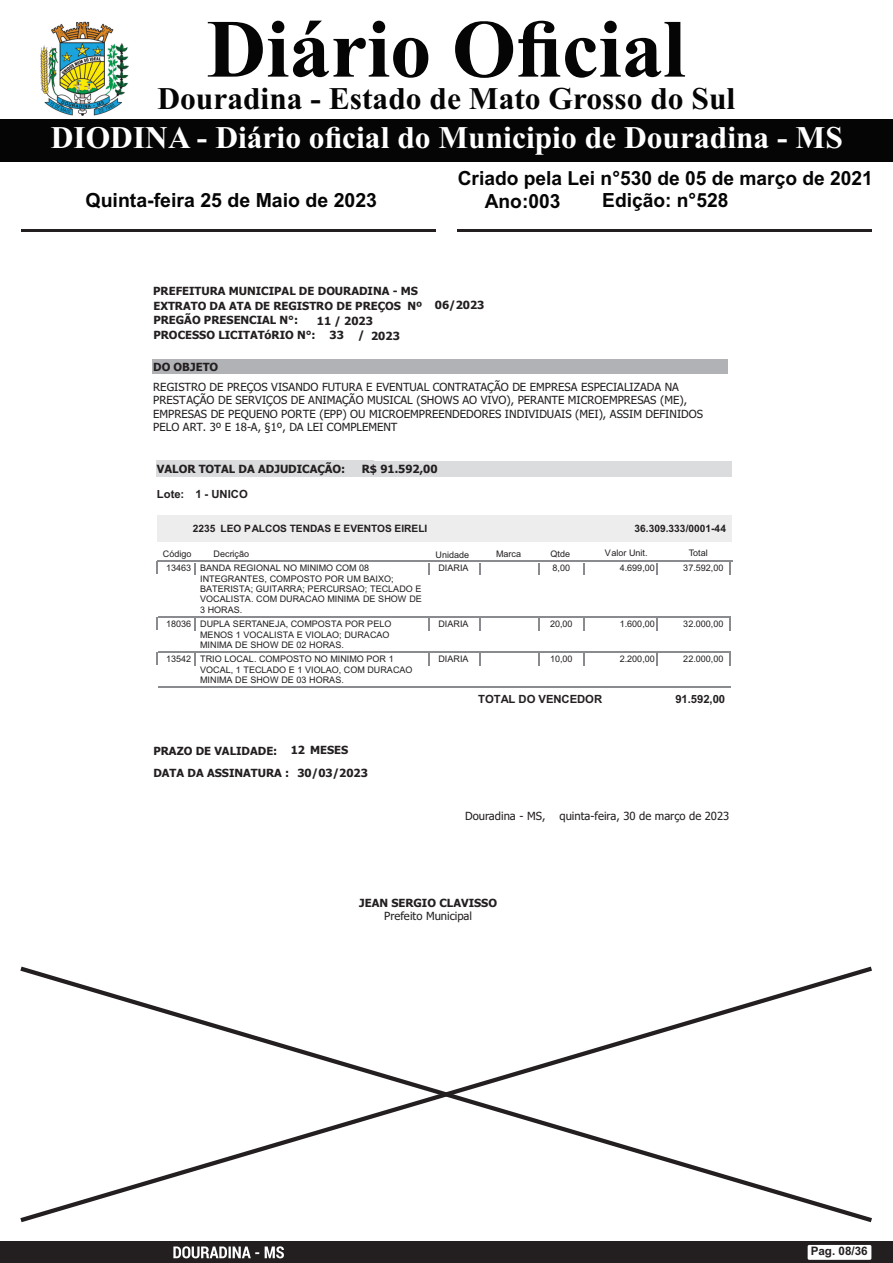
<style>
.page{position:relative;width:893px;height:1263px;background:#fff}
.page>*{position:absolute;margin:0;border:0;box-sizing:border-box;transform-origin:0 0}
.t1{font:700 82.5px "Times New Roman";color:#040504}
.t2{font:700 31.5px "Times New Roman";color:#fff}
.t3{font:700 31.5px "Times New Roman";color:#040504}
.t4{font:700 19.5px "Arial";color:#040504}
.t5{font:700 11.7px "Arial";color:#231f20}
.t6{font:11.25px/13.5px "Tahoma";color:#231f20}
.t7{font:700 11.25px/15px "Tahoma";color:#231f20}
.t8{font:700 11.25px "Arial";color:#231f20}
.t9{font:700 10.2px "Arial";color:#231f20}
.t10{font:9px/10.4px "Arial";color:#231f20}
</style>
<div class="page">
<div style="left:152px;top:359px;width:576px;height:14px;background:#b1b2b6"></div>
<div style="left:156px;top:461px;width:218px;height:16px;background:#dbdcde"></div>
<div style="left:361px;top:461px;width:371px;height:16px;background:#dbdcde"></div>
<div style="left:157px;top:514px;width:576px;height:28px;background:#ededee"></div>
<hr style="left:157px;top:514px;width:576px;height:1px;background:#fff">
<hr style="left:157px;top:560px;width:575px;height:1px;background:#898b8e">
<hr style="left:158px;top:616px;width:573px;height:1px;background:#898b8e">
<svg style="left:156px;top:562px;width:2px;height:12px"></svg>
<svg style="left:194px;top:563px;width:2px;height:11px"></svg>
<svg style="left:730px;top:562px;width:1px;height:12px"></svg>
<hr style="left:158px;top:651px;width:573px;height:1px;background:#898b8e">
<svg style="left:156px;top:618px;width:2px;height:12px"></svg>
<svg style="left:194px;top:618px;width:2px;height:13px"></svg>
<svg style="left:428px;top:618px;width:1px;height:13px"></svg>
<svg style="left:479px;top:618px;width:1px;height:13px"></svg>
<svg style="left:538px;top:618px;width:1px;height:13px"></svg>
<svg style="left:730px;top:618px;width:1px;height:13px"></svg>
<svg style="left:584px;top:618px;width:1px;height:13px"></svg>
<svg style="left:657px;top:618px;width:1px;height:13px"></svg>
<hr style="left:158px;top:687px;width:573px;height:1px;background:#898b8e">
<svg style="left:156px;top:653px;width:2px;height:12px"></svg>
<svg style="left:194px;top:654px;width:2px;height:12px"></svg>
<svg style="left:428px;top:654px;width:1px;height:12px"></svg>
<svg style="left:479px;top:654px;width:1px;height:12px"></svg>
<svg style="left:538px;top:654px;width:1px;height:12px"></svg>
<svg style="left:730px;top:653px;width:1px;height:13px"></svg>
<svg style="left:584px;top:654px;width:1px;height:12px"></svg>
<svg style="left:657px;top:654px;width:1px;height:12px"></svg>
<div style="left:0;top:119px;width:893px;height:42px;background:#040504"></div>
<img style="left:40px;top:21px;width:89px;height:95px">
<div style="left:0;top:1242px;width:893px;height:21px;background:#231f20"></div>
<div style="left:808px;top:1245px;width:63px;height:15px;background:#fff;border-radius:2px"></div>
<svg style="left:173px;top:1246px;width:111px;height:12px"></svg>
<hr style="left:21px;top:229px;width:415px;height:3px;background:#231f20">
<hr style="left:457px;top:229px;width:414px;height:3px;background:#231f20">
<svg style="left:20px;top:966px;width:852px;height:257px"></svg>
<h1 class="t1" style="left:207px;top:21px;width:480px">Diário Oficial</h1>
<h2 class="t3" style="left:157px;top:88px;width:579px">Douradina - Estado de Mato Grosso do Sul</h2>
<h2 class="t2" style="left:51px;top:126px;width:793px">DIODINA - Diário oficial do Municipio de Douradina - MS</h2>
<h3 class="t4" style="left:458px;top:171px;width:417px">Criado pela Lei n°530 de 05 de março de 2021</h3>
<h3 class="t4" style="left:86px;top:193px;width:293px">Quinta-feira 25 de Maio de 2023</h3>
<h3 class="t4" style="left:602px;top:192px;width:128px">Edição: n°528</h3>
<h3 class="t4" style="left:485px;top:194px;width:77px">Ano:003</h3>
<p class="t7" style="left:153px;top:284px;width:266px">PREFEITURA MUNICIPAL DE DOURADINA - MS</p>
<p class="t7" style="left:317px;top:299px;width:107px;text-indent:-164px">EXTRATO DA ATA DE REGISTRO DE PREÇOS Nº<br>11 / 2023</p>
<p class="t7" style="left:153px;top:314px;width:146px">PREGÃO PRESENCIAL N°:</p>
<p class="t7" style="left:153px;top:328px;width:164px">PROCESSO LICITATóRIO N°:</p>
<p class="t7" style="left:330px;top:328px;width:16px">33</p>
<p class="t7" style="left:358px;top:329px;width:43px">/ 2023</p>
<p class="t7" style="left:435px;top:299px;width:51px">06/2023</p>
<p class="t7" style="left:153px;top:361px;width:67px">DO OBJETO</p>
<p class="t6" style="left:153px;top:381px;width:551px">REGISTRO DE PREÇOS VISANDO FUTURA E EVENTUAL CONTRATAÇÃO DE EMPRESA ESPECIALIZADA NA PRESTAÇÃO DE SERVIÇOS DE ANIMAÇÃO MUSICAL (SHOWS AO VIVO), PERANTE MICROEMPRESAS (ME), EMPRESAS DE PEQUENO PORTE (EPP) OU MICROEMPREENDEDORES INDIVIDUAIS (MEI), ASSIM DEFINIDOS PELO ART. 3º E 18-A, §1º, DA LEI COMPLEMENT</p>
<p class="t7" style="left:157px;top:462px;width:190px">VALOR TOTAL DA ADJUDICAÇÃO:</p>
<p class="t7" style="left:362px;top:462px;width:77px">R$ 91.592,00</p>
<p class="t8" style="left:157px;top:490px;width:92px">Lote: 1 - UNICO</p>
<p class="t9" style="left:193px;top:524px;width:24px">2235</p>
<p class="t9" style="left:634px;top:524px;width:93px">36.309.333/0001-44</p>
<p class="t10" style="left:163px;top:549px;width:30px">Código</p>
<p class="t10" style="left:214px;top:549px;width:37px">Decrição</p>
<p class="t10" style="left:436px;top:550px;width:35px">Unidade</p>
<p class="t10" style="left:496px;top:549px;width:26px">Marca</p>
<p class="t10" style="left:550px;top:550px;width:21px">Qtde</p>
<p class="t10" style="left:605px;top:548px;width:44px">Valor Unit.</p>
<p class="t10" style="left:689px;top:548px;width:21px">Total</p>
<p class="t9" style="left:220px;top:524px;width:208px">LEO PALCOS TENDAS E EVENTOS EIRELI</p>
<p class="t10" style="left:200px;top:564px;width:223px;text-indent:-34px">13463 BANDA REGIONAL NO MINIMO COM 08<br>INTEGRANTES, COMPOSTO POR UM BAIXO; BATERISTA; GUITARRA; PERCURSAO; TECLADO E VOCALISTA. COM DURACAO MINIMA DE SHOW DE 3 HORAS.</p>
<p class="t10" style="left:438px;top:564px;width:32px">DIARIA</p>
<p class="t10" style="left:553px;top:564px;width:19px">8,00</p>
<p class="t10" style="left:620px;top:564px;width:37px">4.699,00</p>
<p class="t10" style="left:683px;top:564px;width:42px">37.592,00</p>
<p class="t10" style="left:200px;top:620px;width:193px;text-indent:-34px">18036 DUPLA SERTANEJA, COMPOSTA POR PELO<br>MENOS 1 VOCALISTA E VIOLAO; DURACAO<br>MINIMA DE SHOW DE 02 HORAS.</p>
<p class="t10" style="left:438px;top:620px;width:32px">DIARIA</p>
<p class="t10" style="left:550px;top:620px;width:24px">20,00</p>
<p class="t10" style="left:620px;top:620px;width:37px">1.600,00</p>
<p class="t10" style="left:683px;top:620px;width:42px">32.000,00</p>
<p class="t10" style="left:200px;top:655px;width:214px;text-indent:-34px">13542 TRIO LOCAL. COMPOSTO NO MINIMO POR 1<br>VOCAL, 1 TECLADO E 1 VIOLAO, COM DURACAO<br>MINIMA DE SHOW DE 03 HORAS.</p>
<p class="t10" style="left:438px;top:655px;width:32px">DIARIA</p>
<p class="t10" style="left:550px;top:655px;width:24px">10,00</p>
<p class="t10" style="left:620px;top:655px;width:37px">2.200,00</p>
<p class="t10" style="left:683px;top:655px;width:42px">22.000,00</p>
<p class="t8" style="left:478px;top:695px;width:126px">TOTAL DO VENCEDOR</p>
<p class="t8" style="left:675px;top:695px;width:51px">91.592,00</p>
<p class="t7" style="left:153px;top:740px;width:216px;line-height:22.8px">PRAZO DE VALIDADE: 12 MESES<br>DATA DA ASSINATURA : 30/03/2023</p>
<p class="t6" style="left:465px;top:810px;width:266px">Douradina - MS, quinta-feira, 30 de março de 2023</p>
<p class="t7" style="left:359px;top:897px;width:139px">JEAN SERGIO CLAVISSO</p>
<p class="t6" style="left:384px;top:910px;width:89px">Prefeito Municipal</p>
<p class="t5" style="left:811px;top:1247px;width:59px">Pag. 08/36</p>
</div>
